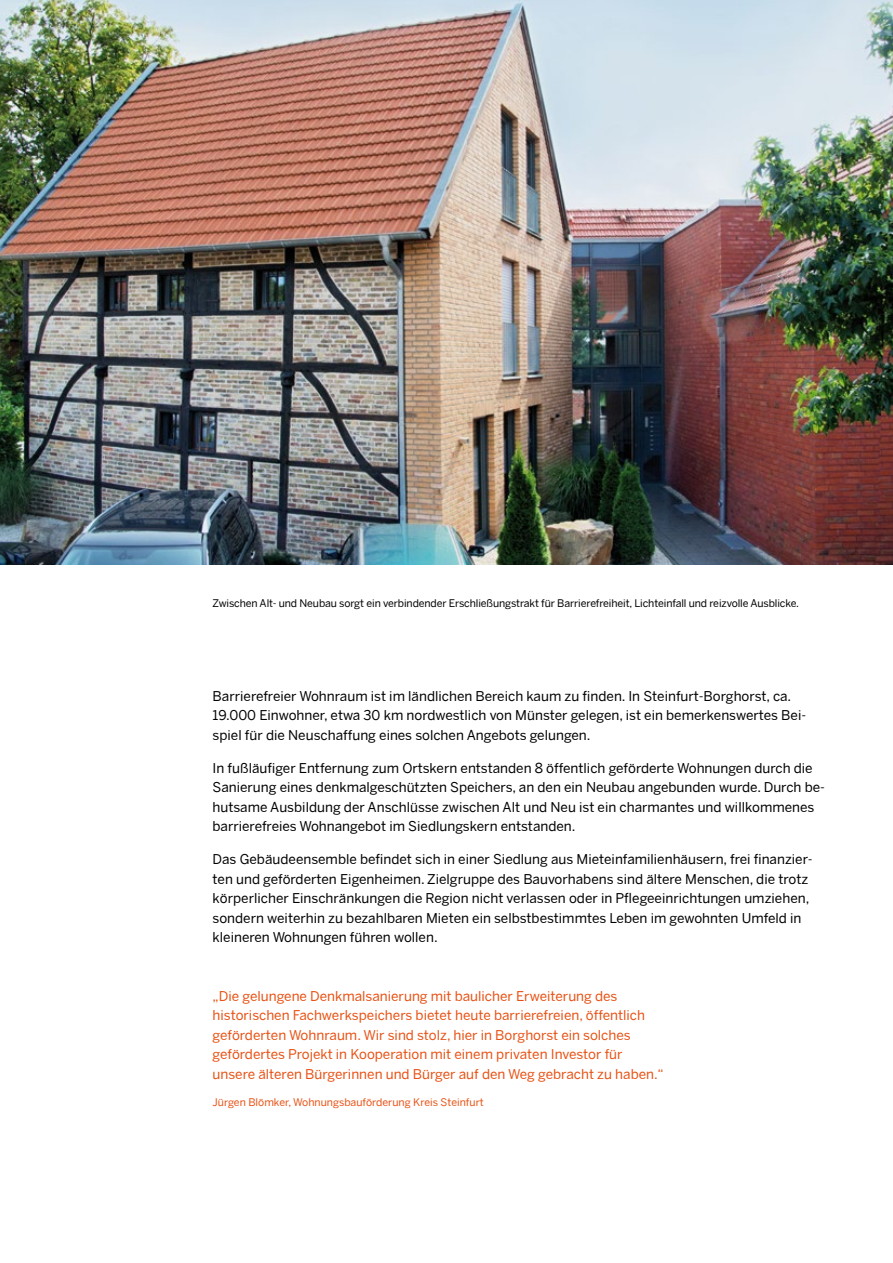
<style>
.page{position:relative;width:893px;height:1263px;background:#fff}
.page>*{position:absolute;margin:0;border:0;box-sizing:border-box;transform-origin:0 0}
.Fließtext{font:13.5px/19.5px "Benton Sans";color:#000}
.Fließtext-2{font:13.5px "Benton Sans";color:#e85113}
.Zitat{font:10.5px "Benton Sans";letter-spacing:-.01em;color:#000}
.Fließtext-3{font:10.5px "Benton Sans";color:#e85113}
</style>
<div class="page">
<img style="left:0;top:0;width:893px;height:565px">
<p class="Zitat" style="left:213px;top:597px;width:588px">Zwischen Alt- und Neubau sorgt ein verbindender Erschließungstrakt für Barrierefreiheit, Lichteinfall und reizvolle Ausblicke.</p>
<p class="Fließtext" style="left:213px;top:686px;width:595px">Barrierefreier Wohnraum ist im ländlichen Bereich kaum zu finden. In Steinfurt-Borghorst, ca.<br>19.000 Einwohner, etwa 30 km nordwestlich von Münster gelegen, ist ein bemerkenswertes Bei&shy;spiel für die Neuschaffung eines solchen Angebots gelungen.</p>
<p class="Fließtext" style="left:213px;top:758px;width:614px">In fußläufiger Entfernung zum Ortskern entstanden 8 öffentlich geförderte Wohnungen durch die Sanierung eines denkmalgeschützten Speichers, an den ein Neubau angebunden wurde. Durch be&shy;hutsame Ausbildung der Anschlüsse zwischen Alt und Neu ist ein charmantes und willkommenes barrierefreies Wohnangebot im Siedlungskern entstanden.</p>
<p class="Fließtext" style="left:213px;top:850px;width:601px">Das Gebäudeensemble befindet sich in einer Siedlung aus Mieteinfamilienhäusern, frei finanzier&shy;ten und geförderten Eigenheimen. Zielgruppe des Bauvorhabens sind ältere Menschen, die trotz körperlicher Einschränkungen die Region nicht verlassen oder in Pflegeeinrichtungen umziehen, sondern weiterhin zu bezahlbaren Mieten ein selbstbestimmtes Leben im gewohnten Umfeld in kleineren Wohnungen führen wollen.</p>
<p class="Fließtext-2" style="left:213px;top:988px;width:406px">„Die gelungene Denkmalsanierung mit baulicher Erweiterung des</p>
<p class="Fließtext-2" style="left:213px;top:1007px;width:434px">historischen Fachwerkspeichers bietet heute barrierefreien, öffentlich</p>
<p class="Fließtext-2" style="left:213px;top:1027px;width:420px">geförderten Wohnraum. Wir sind stolz, hier in Borghorst ein solches</p>
<p class="Fließtext-2" style="left:213px;top:1046px;width:411px">gefördertes Projekt in Kooperation mit einem privaten Investor für</p>
<p class="Fließtext-2" style="left:213px;top:1066px;width:453px">unsere älteren Bürgerinnen und Bürger auf den Weg gebracht zu haben.“</p>
<p class="Fließtext-3" style="left:213px;top:1096px;width:273px">Jürgen Blömker, Wohnungsbauförderung Kreis Steinfurt</p>
</div>
